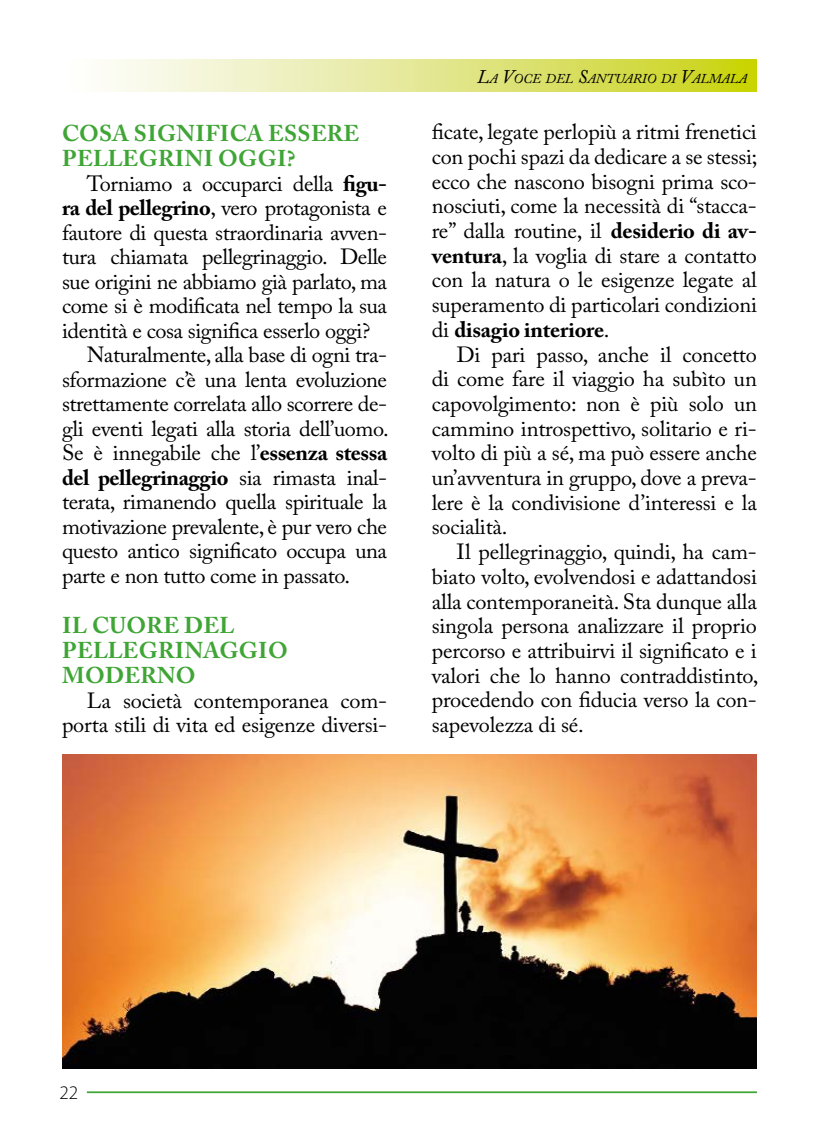
<style>
.page{position:relative;width:819px;height:1141px;background:#fff}
.page>*{position:absolute;margin:0;border:0;box-sizing:border-box;transform-origin:0 0}
.t1{font:700 22.75px/25.4px "Adobe Caslon Pro";letter-spacing:.015em;color:#3fa535}
.t2{font:21.88px/24.7px "Adobe Caslon Pro";letter-spacing:-.015em;color:#000;text-align:justify}
.t3{font:700 21.88px "Adobe Caslon Pro";letter-spacing:-.02em;color:#000}
.t4{font:300 19.25px "Myriad Pro";color:#000}
.t5{font:italic 13.47px "Adobe Caslon Pro";color:#000}
.s1{font-weight:700}
.s2{font-weight:400}
.s3{font-size:19.25px}
</style>
<div class="page">
<hr style="left:87px;top:1091px;width:669px;height:2px;background:#3fa535">
<svg style="left:106px;top:60px;width:650px;height:32px;background:#e2e78c"></svg>
<img style="left:62px;top:755px;width:694px;height:313px">
<p class="t1" style="left:62px;top:120px;width:299px">COSA SIGNIFICA ESSERE<br>PELLEGRINI OGGI?</p>
<p class="t2" style="left:87px;top:171px;width:302px">Torniamo a occuparci della <span class="s1">figu-</span></p>
<p class="t2" style="left:62px;top:195px;width:326px"><span class="s1">ra del pellegrino</span>, vero protagonista e</p>
<p class="t2" style="left:62px;top:220px;width:326px">fautore di questa straordinaria avven-</p>
<p class="t2" style="left:62px;top:244px;width:326px">tura chiamata pellegrinaggio. Delle</p>
<p class="t2" style="left:62px;top:269px;width:326px">sue origini ne abbiamo già parlato, ma</p>
<p class="t2" style="left:62px;top:293px;width:326px">come si è modificata nel tempo la sua</p>
<p class="t2" style="left:62px;top:318px;width:310px">identità e cosa significa esserlo oggi?</p>
<p class="t2" style="left:87px;top:342px;width:302px">Naturalmente, alla base di ogni tra-</p>
<p class="t2" style="left:62px;top:367px;width:326px">sformazione c’è una lenta evoluzione</p>
<p class="t2" style="left:62px;top:391px;width:326px">strettamente correlata allo scorrere de-</p>
<p class="t2" style="left:62px;top:416px;width:328px">gli eventi legati alla storia dell’uomo.</p>
<p class="t2" style="left:62px;top:440px;width:326px">Se è innegabile che l’<span class="s1">essenza stessa</span></p>
<p class="t3" style="left:62px;top:464px;width:326px">del pellegrinaggio <span class="s2">sia rimasta inal-</span></p>
<p class="t2" style="left:62px;top:489px;width:326px">terata, rimanendo quella spirituale la</p>
<p class="t2" style="left:62px;top:514px;width:326px">motivazione prevalente, è pur vero che</p>
<p class="t2" style="left:62px;top:538px;width:326px">questo antico significato occupa una</p>
<p class="t2" style="left:62px;top:563px;width:289px">parte e non tutto come in passato.</p>
<p class="t1" style="left:62px;top:612px;width:227px">IL CUORE DEL<br>PELLEGRINAGGIO<br>MODERNO</p>
<p class="t2" style="left:62px;top:688px;width:326px;text-align:right">La società contemporanea com&shy;porta stili di vita ed esigenze diversi-</p>
<p class="t5" style="left:477px;top:70px;width:271px"><span class="s3">L</span>A <span class="s3">V</span>OCE DEL <span class="s3">S</span>ANTUARIO DI <span class="s3">V</span>ALMALA</p>
<p class="t2" style="left:432px;top:119px;width:327px">ficate, legate perlopiù a ritmi frenetici con pochi spazi da dedicare a se stessi; ecco che nascono bisogni prima sco&shy;nosciuti, come la necessità di “stacca&shy;re” dalla routine, il <span class="s1">desiderio di av&shy;ventura</span>, la voglia di stare a contatto con la natura o le esigenze legate al superamento di particolari condizioni di <span class="s1">disagio interiore</span>.</p>
<p class="t2" style="left:432px;top:342px;width:326px;text-indent:25px">Di pari passo, anche il concetto di come fare il viaggio ha subìto un capovolgimento: non è più solo un cammino introspettivo, solitario e ri&shy;volto di più a sé, ma può essere anche un’avventura in gruppo, dove a preva&shy;lere è la condivisione d’interessi e la socialità.</p>
<p class="t2" style="left:432px;top:539px;width:328px;text-indent:25px">Il pellegrinaggio, quindi, ha cam&shy;biato volto, evolvendosi e adattandosi alla contemporaneità. Sta dunque alla singola persona analizzare il proprio percorso e attribuirvi il significato e i valori che lo hanno contraddistinto, procedendo con fiducia verso la con&shy;sapevolezza di sé.</p>
<p class="t4" style="left:60px;top:1081px;width:20px">22</p>
</div>
